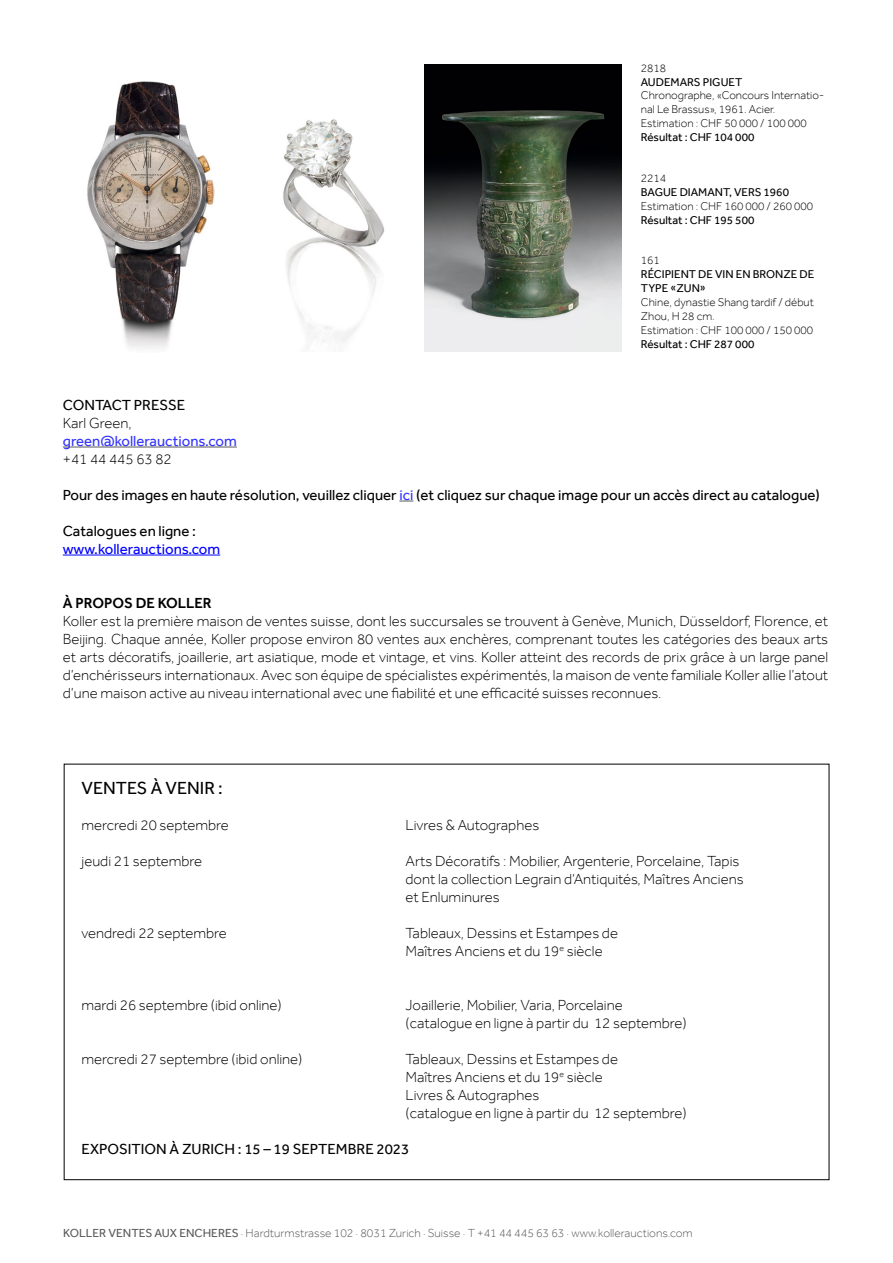
<style>
.page{position:relative;width:893px;height:1263px;background:#fff}
.page>*{position:absolute;margin:0;border:0;box-sizing:border-box;transform-origin:0 0}
.t1{font:18px "Effra";color:#000}
.t2{font:300 15px/18px "Effra";color:#000}
.t3{font:15px "Effra";color:#000}
.t4{font:15px "Effra";color:#33f}
.t5{font:15px "Effra";color:#00f}
.t6{font:500 15px "Effra";color:#000}
.t7{font:300 12px "Effra";color:#58595b}
.t8{font:300 11.7px/14px "Effra";color:#000}
.t9{font:11.7px/14px "Effra";color:#000}
.s1{color:#33f}
.s2{font-weight:400}
</style>
<div class="page">
<hr style="left:63px;top:447px;width:174px;height:1px;background:#58595b">
<svg style="left:399px;top:501px;width:14px;height:1px"></svg>
<hr style="left:63px;top:555px;width:157px;height:1px;background:#00f">
<img style="left:87px;top:81px;width:128px;height:268px">
<img style="left:424px;top:65px;width:198px;height:286px">
<img style="left:283px;top:119px;width:102px;height:225px">
<p class="t8" style="left:641px;top:61px;width:27px">2818</p>
<p class="t9" style="left:641px;top:74px;width:103px">AUDEMARS PIGUET</p>
<p class="t8" style="left:641px;top:88px;width:185px">Chronographe, «Concours Internatio&shy;nal Le Brassus», 1961. Acier.<br>Estimation : CHF 50 000 / 100 000</p>
<p class="t9" style="left:641px;top:130px;width:115px">Résultat : CHF 104 000</p>
<p class="t8" style="left:641px;top:171px;width:27px">2214</p>
<p class="t9" style="left:641px;top:185px;width:150px">BAGUE DIAMANT, VERS 1960</p>
<p class="t8" style="left:641px;top:199px;width:174px">Estimation : CHF 160 000 / 260 000</p>
<p class="t9" style="left:641px;top:213px;width:115px">Résultat : CHF 195 500</p>
<p class="t8" style="left:641px;top:253px;width:21px">161</p>
<p class="t9" style="left:641px;top:267px;width:175px">RÉCIPIENT DE VIN EN BRONZE DE<br>TYPE «ZUN»</p>
<p class="t8" style="left:641px;top:295px;width:174px">Chine, dynastie Shang tardif / début<br>Zhou, H 28 cm.<br>Estimation : CHF 100 000 / 150 000</p>
<p class="t9" style="left:641px;top:337px;width:115px">Résultat : CHF 287 000</p>
<p class="t3" style="left:63px;top:396px;width:124px">CONTACT PRESSE</p>
<p class="t2" style="left:63px;top:413px;width:70px">Karl Green,</p>
<p class="t4" style="left:63px;top:432px;width:175px">green@kollerauctions.com</p>
<p class="t2" style="left:63px;top:449px;width:110px">+41 44 445 63 82</p>
<p class="t3" style="left:63px;top:486px;width:759px">Pour des images en haute résolution, veuillez cliquer <span class="s1">ici</span> (et cliquez sur chaque image pour un accès direct au catalogue)</p>
<p class="t3" style="left:63px;top:522px;width:135px">Catalogues en ligne :</p>
<p class="t5" style="left:63px;top:540px;width:159px">www.kollerauctions.com</p>
<p class="t6" style="left:63px;top:594px;width:150px">À PROPOS DE KOLLER</p>
<p class="t2" style="left:63px;top:611px;width:767px;text-align:justify">Koller est la première maison de ventes suisse, dont les succursales se trouvent à Genève, Munich, Düsseldorf, Florence, et Beijing. Chaque année, Koller propose environ 80 ventes aux enchères, comprenant toutes les catégories des beaux arts et arts décoratifs, joaillerie, art asiatique, mode et vintage, et vins. Koller atteint des records de prix grâce à un large panel d’enchérisseurs internationaux. Avec son équipe de spécialistes expérimentés, la maison de vente familiale Koller allie l’atout d’une maison active au niveau international avec une fiabilité et une efficacité suisses reconnues.</p>
<p class="t1" style="left:82px;top:777px;width:143px">VENTES À VENIR :</p>
<p class="t2" style="left:82px;top:815px;width:149px">mercredi 20 septembre</p>
<p class="t2" style="left:406px;top:815px;width:135px">Livres &amp; Autographes</p>
<p class="t2" style="left:82px;top:851px;width:122px">jeudi 21 septembre</p>
<p class="t2" style="left:406px;top:851px;width:340px">Arts Décoratifs : Mobilier, Argenterie, Porcelaine, Tapis dont la collection Legrain d‘Antiquités, Maîtres Anciens et Enluminures</p>
<p class="t2" style="left:82px;top:923px;width:147px">vendredi 22 septembre</p>
<p class="t2" style="left:406px;top:923px;width:214px">Tableaux, Dessins et Estampes de<br>Maîtres Anciens et du 19<sup>e</sup> siècle</p>
<p class="t2" style="left:82px;top:995px;width:202px">mardi 26 septembre (ibid online)</p>
<p class="t2" style="left:406px;top:995px;width:283px">Joaillerie, Mobilier, Varia, Porcelaine (catalogue en ligne à partir du 12 septembre)</p>
<p class="t2" style="left:82px;top:1049px;width:222px">mercredi 27 septembre (ibid online)</p>
<p class="t2" style="left:406px;top:1049px;width:283px">Tableaux, Dessins et Estampes de<br>Maîtres Anciens et du 19<sup>e</sup> siècle<br>Livres &amp; Autographes<br>(catalogue en ligne à partir du 12 septembre)</p>
<p class="t3" style="left:82px;top:1139px;width:329px">EXPOSITION À ZURICH : 15 – 19 SEPTEMBRE 2023</p>
<p class="t7" style="left:63px;top:1225px;width:631px"><span class="s2">KOLLER VENTES AUX ENCHERES</span> · Hardturmstrasse 102 · 8031 Zurich · Suisse · T +41 44 445 63 63 · www.kollerauctions.com</p>
</div>
